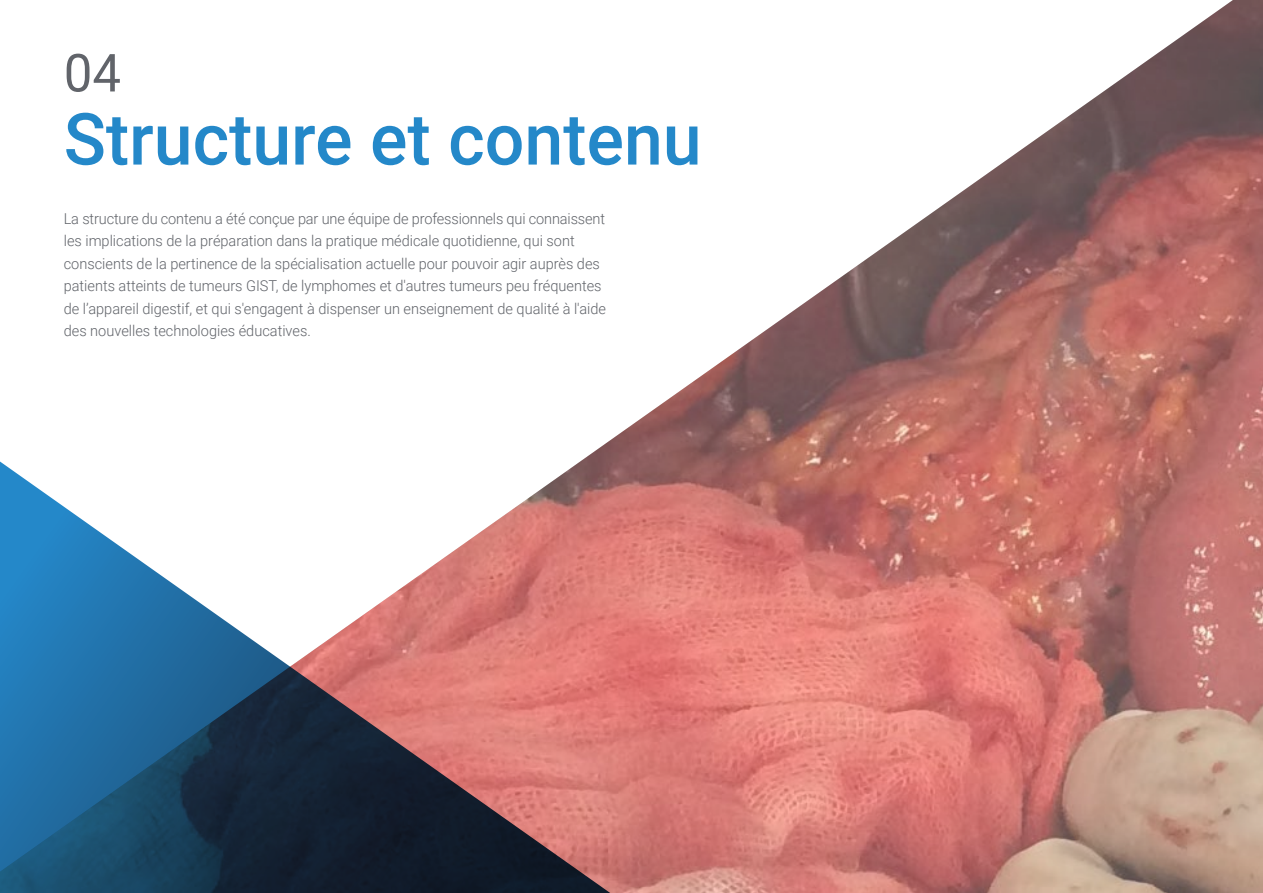
<style>
.page{position:relative;width:1263px;height:893px;background:#fff}
.page>*{position:absolute;margin:0;border:0;box-sizing:border-box;transform-origin:0 0}
.t1{font:500 72px "Roboto";color:#2488c9}
.t2{font:52.5px "Roboto";color:#61646a}
.t3{font:300 15px/22.5px "Roboto";color:#61646a}
</style>
<div class="page">
<img style="left:602px;top:0;width:661px;height:893px">
<svg style="left:0;top:446px;width:640px;height:447px"></svg>
<h2 class="t2" style="left:64px;top:36px;width:59px">04</h2>
<h1 class="t1" style="left:64px;top:89px;width:639px">Structure et contenu</h1>
<p class="t3" style="left:64px;top:207px;width:544px">La structure du contenu a été conçue par une équipe de professionnels qui connaissent les implications de la préparation dans la pratique médicale quotidienne, qui sont conscients de la pertinence de la spécialisation actuelle pour pouvoir agir auprès des patients atteints de tumeurs GIST, de lymphomes et d'autres tumeurs peu fréquentes de l’appareil digestif, et qui s'engagent à dispenser un enseignement de qualité à l'aide des nouvelles technologies éducatives.</p>
</div>
